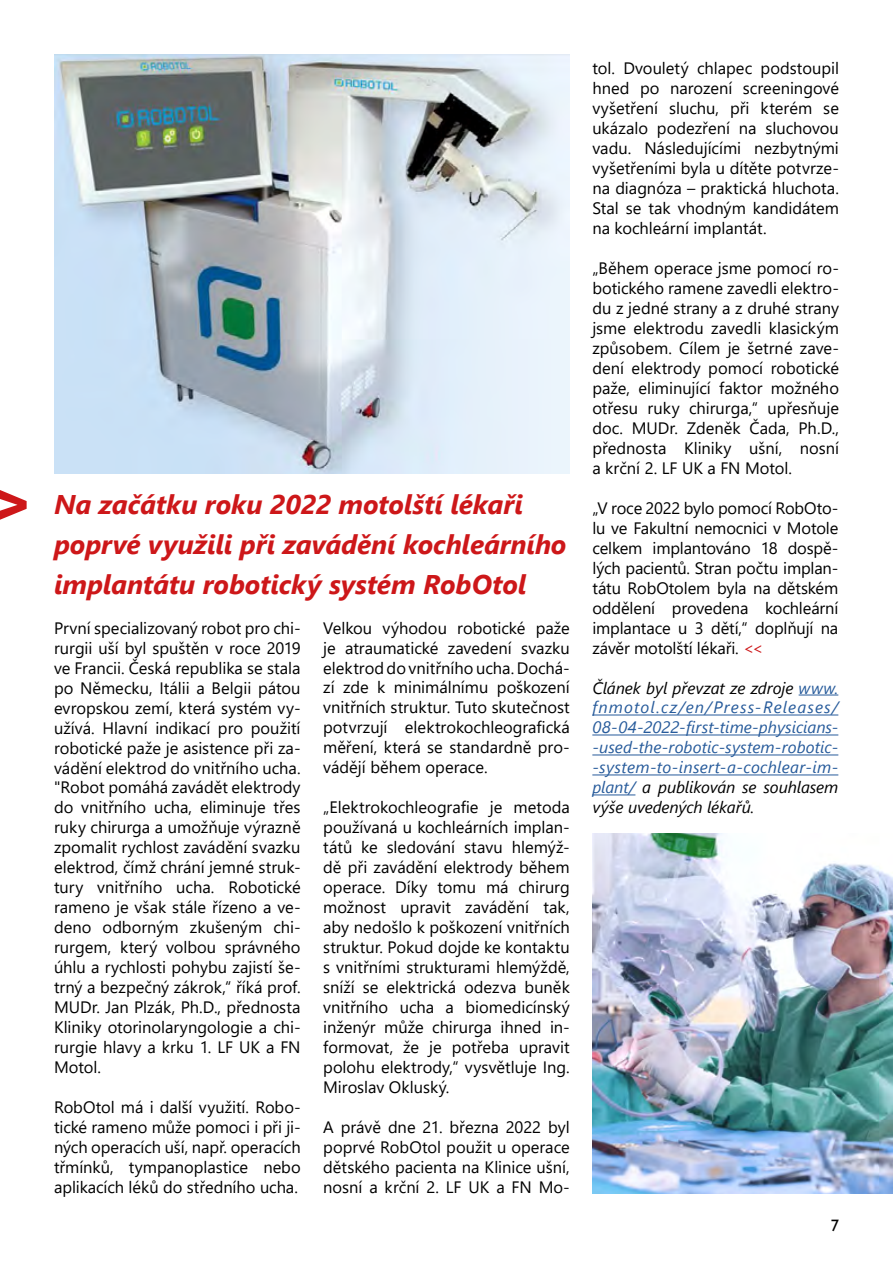
<style>
.page{position:relative;width:893px;height:1263px;background:#fff}
.page>*{position:absolute;margin:0;border:0;box-sizing:border-box;transform-origin:0 0}
.t1{font:italic 700 27px/39.9px "Segoe UI";letter-spacing:-.005em;color:#cd1719}
.t2{font:16.5px/20px "Segoe UI";color:#000;text-align:justify}
.t3{font:italic 16.5px/20px "Segoe UI";letter-spacing:-.005em;color:#275b9b;text-align:justify}
.t4{font:16.5px "Gill Sans";color:#000}
.s1{color:#cd1719}
.s2{color:#000}
</style>
<div class="page">
<hr style="left:799px;top:694px;width:39px;height:1px;background:#275b9b">
<hr style="left:592px;top:714px;width:246px;height:1px;background:#275b9b">
<hr style="left:592px;top:734px;width:246px;height:1px;background:#275b9b">
<hr style="left:592px;top:754px;width:246px;height:1px;background:#275b9b">
<hr style="left:592px;top:774px;width:246px;height:1px;background:#275b9b">
<hr style="left:592px;top:794px;width:43px;height:1px;background:#275b9b">
<svg style="left:0;top:490px;width:27px;height:30px"></svg>
<img style="left:54px;top:54px;width:516px;height:420px">
<img style="left:592px;top:833px;width:301px;height:360px">
<h1 class="t1" style="left:54px;top:480px;width:514px">Na začátku roku 2022 motolští lékaři poprvé využili při zavádění kochleárního implantátu robotický systém RobOtol</h1>
<p class="t2" style="left:54px;top:616px;width:248px">První specializovaný robot pro chi&shy;rurgii uší byl spuštěn v roce 2019 ve Francii. Česká republika se stala po Německu, Itálii a Belgii pátou evropskou zemí, která systém vy&shy;užívá. Hlavní indikací pro použití robotické paže je asistence při za&shy;vádění elektrod do vnitřního ucha. "Robot pomáhá zavádět elektrody do vnitřního ucha, eliminuje třes ruky chirurga a umožňuje výrazně zpomalit rychlost zavádění svazku elektrod, čímž chrání jemné struk&shy;tury vnitřního ucha. Robotické rameno je však stále řízeno a ve&shy;deno odborným zkušeným chi&shy;rurgem, který volbou správného úhlu a rychlosti pohybu zajistí še&shy;trný a bezpečný zákrok,“ říká prof.<br>MUDr. Jan Plzák, Ph.D., přednosta Kliniky otorinolaryngologie a chi&shy;rurgie hlavy a krku 1. LF UK a FN Motol.</p>
<p class="t2" style="left:54px;top:1096px;width:248px">RobOtol má i další využití. Robo&shy;tické rameno může pomoci i při ji&shy;ných operacích uší, např. operacích třmínků, tympanoplastice nebo aplikacích léků do středního ucha.</p>
<p class="t2" style="left:323px;top:616px;width:248px">Velkou výhodou robotické paže je atraumatické zavedení svazku elektrod do vnitřního ucha. Dochá&shy;zí zde k minimálnímu poškození vnitřních struktur. Tuto skutečnost potvrzují elektrokochleografická měření, která se standardně pro&shy;vádějí během operace.</p>
<p class="t2" style="left:323px;top:796px;width:248px">„Elektrokochleografie je metoda používaná u kochleárních implan&shy;tátů ke sledování stavu hlemýž&shy;dě při zavádění elektrody během operace. Díky tomu má chirurg možnost upravit zavádění tak, aby nedošlo k poškození vnitřních struktur. Pokud dojde ke kontaktu s vnitřními strukturami hlemýždě, sníží se elektrická odezva buněk vnitřního ucha a biomedicínský inženýr může chirurga ihned in&shy;formovat, že je potřeba upravit polohu elektrody,“ vysvětluje Ing.<br>Miroslav Okluský.</p>
<p class="t2" style="left:323px;top:1116px;width:248px">A právě dne 21. března 2022 byl poprvé RobOtol použit u operace dětského pacienta na Klinice ušní, nosní a krční 2. LF UK a FN Mo-</p>
<p class="t2" style="left:592px;top:57px;width:248px">tol. Dvouletý chlapec podstoupil hned po narození screeningové vyšetření sluchu, při kterém se ukázalo podezření na sluchovou vadu. Následujícími nezbytnými vyšetřeními byla u dítěte potvrze&shy;na diagnóza – praktická hluchota.<br>Stal se tak vhodným kandidátem na kochleární implantát.</p>
<p class="t2" style="left:592px;top:257px;width:248px">„Během operace jsme pomocí ro&shy;botického ramene zavedli elektro&shy;du z jedné strany a z druhé strany jsme elektrodu zavedli klasickým způsobem. Cílem je šetrné zave&shy;dení elektrody pomocí robotické paže, eliminující faktor možného otřesu ruky chirurga,“ upřesňuje doc. MUDr. Zdeněk Čada, Ph.D., přednosta Kliniky ušní, nosní a krční 2. LF UK a FN Motol.</p>
<p class="t2" style="left:592px;top:496px;width:248px">„V roce 2022 bylo pomocí RobOto&shy;lu ve Fakultní nemocnici v Motole celkem implantováno 18 dospě&shy;lých pacientů. Stran počtu implan&shy;tátu RobOtolem byla na dětském oddělení provedena kochleární implantace u 3 dětí,“ doplňují na závěr motolští lékaři. <span class="s1">&lt;&lt;</span></p>
<p class="t3" style="left:592px;top:675px;width:248px"><span class="s2">Článek byl převzat ze zdroje</span> www. fnmotol.cz/en/Press-Releases/ 08-04-2022-first-time-physicians--used-the-robotic-system-robotic--system-to-insert-a-cochlear-im&shy;plant/ <span class="s2">a publikován se souhlasem výše uvedených lékařů.</span></p>
<p class="t4" style="left:831px;top:1216px;width:10px">7</p>
</div>
